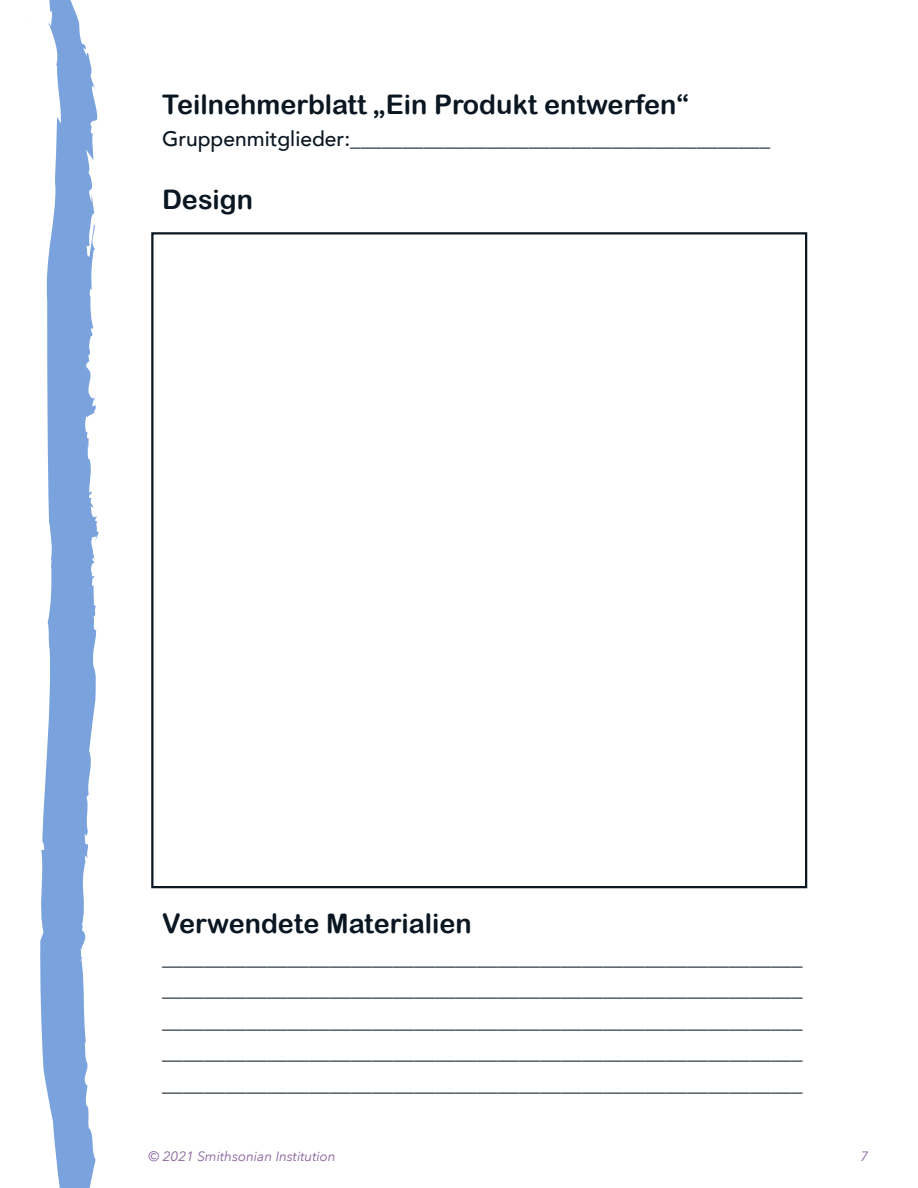
<style>
.page{position:relative;width:918px;height:1188px;background:#fff}
.page>*{position:absolute;margin:0;border:0;box-sizing:border-box;transform-origin:0 0}
.t1{font:27px "Arial Rounded MT Bold";color:#0a1722}
.t2{font:500 21px/31.5px "Avenir";color:#0a1722;text-align:justify}
.t3{font:italic 13.5px "Avenir Next";color:#88609c}
</style>
<div class="page">
<svg style="left:40px;top:0;width:59px;height:1188px;fill:#7aa3de"></svg>
<div style="left:151px;top:232px;width:656px;height:656px;background:#fff;border:2px solid #0a1722"></div>
<h2 class="t1" style="left:162px;top:89px;width:528px">Teilnehmerblatt „Ein Produkt entwerfen“</h2>
<p class="t2" style="left:162px;top:121px;width:610px">Gruppenmitglieder: ________________________________________</p>
<h3 class="t1" style="left:162px;top:183px;width:93px">Design</h3>
<h3 class="t1" style="left:162px;top:908px;width:311px">Verwendete Materialien</h3>
<p class="t2" style="left:162px;top:940px;width:642px">_____________________________________________________________ _____________________________________________________________ _____________________________________________________________ _____________________________________________________________ _____________________________________________________________</p>
<p class="t3" style="left:148px;top:1145px;width:189px">© 2021 Smithsonian Institution</p>
<p class="t3" style="left:861px;top:1145px;width:9px">7</p>
</div>
